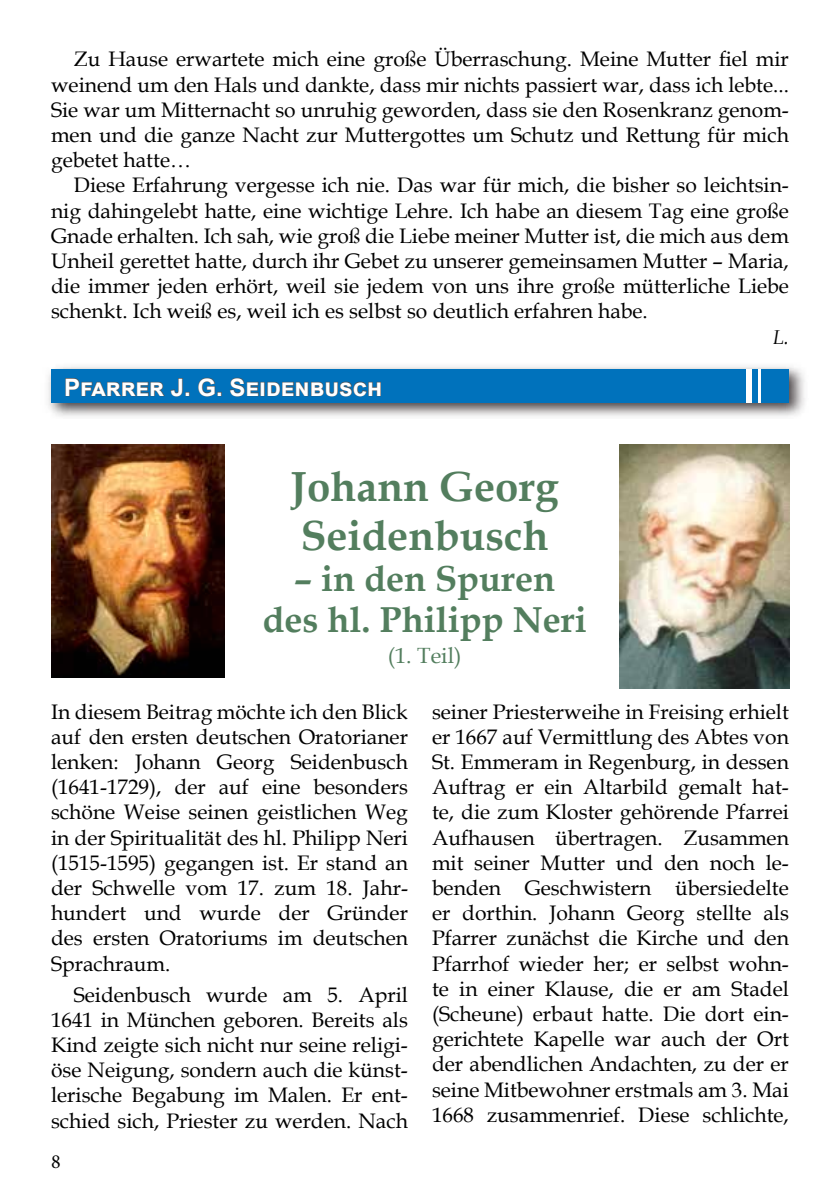
<style>
.page{position:relative;width:840px;height:1191px;background:#fff}
.page>*{position:absolute;margin:0;border:0;box-sizing:border-box;transform-origin:0 0}
.t1{font:700 42px/48.2px "Book Antiqua";color:#537e5e}
.t2{font:700 36px/41.4px "Book Antiqua";color:#537e5e;text-align:center}
.t3{font:700 24px "Arial";color:#fff}
.t4{font:22px "Book Antiqua";color:#537e5e}
.t5{font:21px/25.2px "Book Antiqua";color:#000;text-align:justify}
.t6{font:italic 20px "Book Antiqua";color:#000}
.t7{font:20px "Minion Pro";color:#000}
</style>
<div class="page">
<img style="left:48px;top:366px;width:757px;height:51px">
<div style="left:52px;top:369px;width:736px;height:34px;background:#0072bc"></div>
<div style="left:745px;top:369px;width:6px;height:34px;background:#fff"></div>
<hr style="left:757px;top:369px;width:3px;height:34px;background:#fff">
<svg style="left:65px;top:378px;width:124px;height:19px"></svg>
<svg style="left:198px;top:377px;width:23px;height:20px"></svg>
<svg style="left:230px;top:377px;width:29px;height:20px"></svg>
<div style="left:260px;top:382px;width:5px;height:14px;border:1px solid #515153"></div>
<svg style="left:267px;top:381px;width:114px;height:16px"></svg>
<img style="left:51px;top:444px;width:173px;height:233px">
<img style="left:619px;top:444px;width:170px;height:244px">
<p class="t5" style="left:51px;top:46px;width:739px;text-indent:23px">Zu Hause erwartete mich eine große Überraschung. Meine Mutter fiel mir weinend um den Hals und dankte, dass mir nichts passiert war, dass ich lebte...<br>Sie war um Mitternacht so unruhig geworden, dass sie den Rosenkranz genom&shy;men und die ganze Nacht zur Muttergottes um Schutz und Rettung für mich gebetet hatte…</p>
<p class="t5" style="left:51px;top:172px;width:739px;text-indent:23px">Diese Erfahrung vergesse ich nie. Das war für mich, die bisher so leichtsin&shy;nig dahingelebt hatte, eine wichtige Lehre. Ich habe an diesem Tag eine große Gnade erhalten. Ich sah, wie groß die Liebe meiner Mutter ist, die mich aus dem Unheil gerettet hatte, durch ihr Gebet zu unserer gemeinsamen Mutter – Maria, die immer jeden erhört, weil sie jedem von uns ihre große mütterliche Liebe schenkt. Ich weiß es, weil ich es selbst so deutlich erfahren habe.</p>
<p class="t6" style="left:772px;top:323px;width:18px">L.</p>
<p class="t3" style="left:64px;top:370px;width:319px">Pfarrer J. G. Seidenbusch</p>
<h1 class="t1" style="left:291px;top:463px;width:269px">Johann Georg<br>Seidenbusch</h1>
<h2 class="t2" style="left:262px;top:558px;width:325px">– in den Spuren des hl. Philipp Neri</h2>
<p class="t4" style="left:387px;top:640px;width:75px">(1. Teil)</p>
<p class="t5" style="left:51px;top:698px;width:358px">In diesem Beitrag möchte ich den Blick auf den ersten deutschen Oratorianer lenken: Johann Georg Seidenbusch (1641-1729), der auf eine besonders schöne Weise seinen geistlichen Weg in der Spiritualität des hl. Philipp Neri (1515-1595) gegangen ist. Er stand an der Schwelle vom 17. zum 18. Jahr&shy;hundert und wurde der Gründer des ersten Oratoriums im deutschen Sprachraum.</p>
<p class="t5" style="left:51px;top:981px;width:358px;text-indent:23px">Seidenbusch wurde am 5. April 1641 in München geboren. Bereits als Kind zeigte sich nicht nur seine religi&shy;öse Neigung, sondern auch die künst&shy;lerische Begabung im Malen. Er ent&shy;schied sich, Priester zu werden. Nach</p>
<p class="t7" style="left:51px;top:1148px;width:11px">8</p>
<p class="t5" style="left:432px;top:698px;width:358px">seiner Priesterweihe in Freising erhielt er 1667 auf Vermittlung des Abtes von St. Emmeram in Regenburg, in dessen Auftrag er ein Altarbild gemalt hat&shy;te, die zum Kloster gehörende Pfarrei Aufhausen übertragen. Zusammen mit seiner Mutter und den noch le&shy;benden Geschwistern übersiedelte er dorthin. Johann Georg stellte als Pfarrer zunächst die Kirche und den Pfarrhof wieder her; er selbst wohn&shy;te in einer Klause, die er am Stadel (Scheune) erbaut hatte. Die dort ein&shy;gerichtete Kapelle war auch der Ort der abendlichen Andachten, zu der er seine Mitbewohner erstmals am 3. Mai 1668 zusammenrief. Diese schlichte,</p>
</div>
